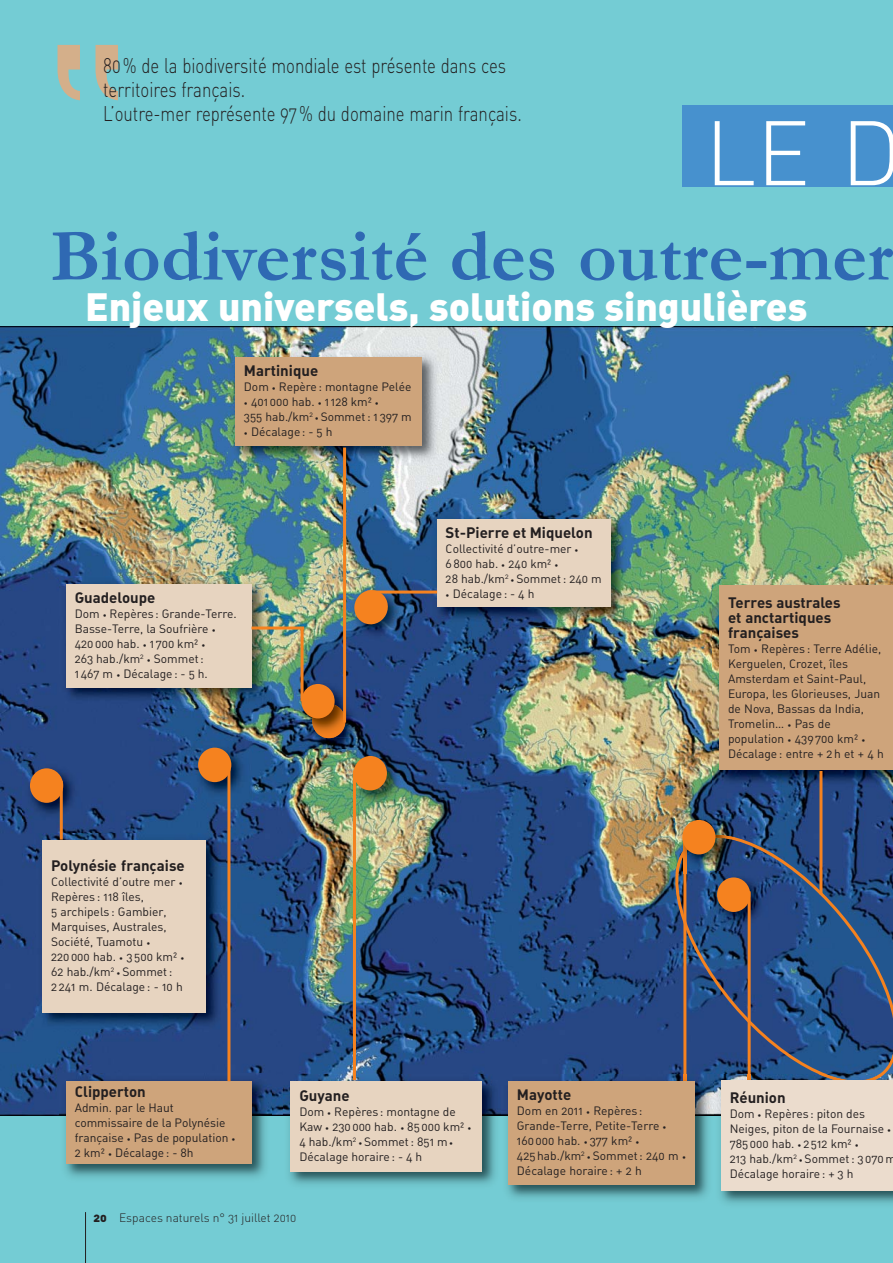
<style>
.page{position:relative;width:893px;height:1263px;background:#fff}
.page>*{position:absolute;margin:0;border:0;box-sizing:border-box;transform-origin:0 0}
.t1{font:90px "DIN Light Alternate";color:#fff}
.t2{font:700 75px "Garamond";color:#2f69b3}
.t3{font:39px "DIN Black Alternate";color:#fff}
.t4{font:21px/24px "DIN Light Alternate";color:#231f20;scale:.8 1}
.t5{font:15px/15px "DIN Bold Alternate";color:#231f20}
.t6{font:12px/15px "DIN Regular Alternate";color:#231f20}
.t7{font:12px "DIN Light Alternate";color:#231f20}
.s1{font-size:7.5px}
.s2{font-family:"DIN Black Alternate"}
</style>
<div class="page">
<div style="left:0;top:0;width:892px;height:1263px;background:#74ccd4"></div>
<img style="left:0;top:326px;width:892px;height:789px">
<div style="left:682px;top:105px;width:210px;height:82px;background:#4791ce"></div>
<hr style="left:85px;top:1212px;width:1px;height:51px;background:#231f20">
<img style="left:347px;top:750px;width:60px;height:60px">
<div style="left:354px;top:756px;width:33px;height:34px;background:#f5821f;border-radius:50%"></div>
<img style="left:36px;top:834px;width:189px;height:198px">
<div style="left:43px;top:840px;width:163px;height:173px;background:#e7d4c0"></div>
<img style="left:713px;top:579px;width:179px;height:210px">
<div style="left:719px;top:586px;width:173px;height:184px;background:#cea47b"></div>
<img style="left:59px;top:577px;width:212px;height:130px">
<div style="left:66px;top:584px;width:185px;height:104px;background:#e7d4c0"></div>
<img style="left:228px;top:350px;width:213px;height:116px">
<div style="left:235px;top:357px;width:187px;height:89px;background:#cea47b"></div>
<img style="left:430px;top:513px;width:200px;height:114px">
<div style="left:437px;top:519px;width:173px;height:88px;background:#e7d4c0"></div>
<img style="left:284px;top:1074px;width:217px;height:111px">
<div style="left:291px;top:1081px;width:191px;height:91px;background:#e7d4c0"></div>
<img style="left:59px;top:1074px;width:212px;height:104px">
<div style="left:66px;top:1081px;width:185px;height:83px;background:#cea47b"></div>
<svg style="left:659px;top:818px;width:233px;height:256px;background:#2d4d7f"></svg>
<img style="left:305px;top:697px;width:60px;height:60px">
<hr style="left:683px;top:837px;width:3px;height:345px;background:#f5821f">
<img style="left:710px;top:871px;width:60px;height:60px">
<div style="left:717px;top:877px;width:33px;height:35px;background:#f5821f;border-radius:50%"></div>
<hr style="left:747px;top:891px;width:3px;height:229px;background:#f5821f">
<img style="left:191px;top:741px;width:60px;height:60px">
<div style="left:198px;top:748px;width:33px;height:34px;background:#f5821f;border-radius:50%"></div>
<hr style="left:227px;top:768px;width:3px;height:313px;background:#f5821f">
<hr style="left:353px;top:770px;width:3px;height:310px;background:#f5821f">
<hr style="left:819px;top:771px;width:3px;height:123px;background:#f5821f">
<img style="left:675px;top:814px;width:60px;height:60px">
<img style="left:686px;top:834px;width:49px;height:17px">
<img style="left:675px;top:850px;width:8px;height:24px">
<img style="left:710px;top:871px;width:25px;height:3px">
<div style="left:682px;top:820px;width:33px;height:34px;background:#f5821f;border-radius:50%"></div>
<img style="left:294px;top:678px;width:60px;height:60px">
<img style="left:312px;top:704px;width:33px;height:34px">
<div style="left:301px;top:684px;width:33px;height:34px;background:#f5821f;border-radius:50%"></div>
<hr style="left:343px;top:448px;width:3px;height:274px;background:#f5821f">
<hr style="left:251px;top:627px;width:53px;height:3px;background:#f5821f">
<hr style="left:300px;top:628px;width:3px;height:73px;background:#f5821f">
<img style="left:346px;top:573px;width:72px;height:81px">
<img style="left:337px;top:615px;width:6px;height:15px">
<svg style="left:352px;top:588px;width:38px;height:39px"></svg>
<hr style="left:367px;top:591px;width:70px;height:3px;background:#f5821f">
<img style="left:23px;top:762px;width:60px;height:60px">
<div style="left:30px;top:768px;width:33px;height:35px;background:#f5821f;border-radius:50%"></div>
<hr style="left:60px;top:781px;width:3px;height:59px;background:#f5821f">
<img style="left:501px;top:1115px;width:213px;height:83px">
<img style="left:686px;top:1074px;width:61px;height:41px">
<img style="left:501px;top:1074px;width:182px;height:41px">
<div style="left:508px;top:1081px;width:187px;height:103px;background:#cea47b"></div>
<img style="left:714px;top:1115px;width:178px;height:89px">
<img style="left:750px;top:1074px;width:142px;height:7px">
<img style="left:818px;top:1074px;width:66px;height:7px">
<div style="left:721px;top:1081px;width:171px;height:110px;background:#ebdccd"></div>
<h3 class="t4" style="left:103px;top:56px;width:524px">80 % de la biodiversité mondiale est présente dans ces territoires français.<br>L’outre-mer représente 97 % du domaine marin français.</h3>
<h1 class="t1" style="left:704px;top:121px;width:198px">LE D</h1>
<h2 class="t2" style="left:50px;top:227px;width:844px">Biodiversité des outre-mer</h2>
<h3 class="t3" style="left:85px;top:293px;width:723px">Enjeux universels, solutions singulières</h3>
<p class="t5" style="left:244px;top:365px;width:76px">Martinique</p>
<p class="t6" style="left:244px;top:381px;width:169px">Dom <span class="s1">•</span> Repère : montagne Pelée</p>
<p class="t6" style="left:244px;top:396px;width:169px"><span class="s1">•</span> 401 000 hab. <span class="s1">•</span> 1 128 km² <span class="s1">•<br></span>355 hab./km<sup>2</sup> <span class="s1">•</span> Sommet : 1 397 m</p>
<p class="t6" style="left:244px;top:426px;width:90px"><span class="s1">•</span> Décalage : - 5 h</p>
<p class="t5" style="left:75px;top:592px;width:82px">Guadeloupe</p>
<p class="t6" style="left:75px;top:608px;width:164px">Dom <span class="s1">•</span> Repères : Grande-Terre.<br>Basse-Terre, la Soufrière <span class="s1">•<br></span>420 000 hab. <span class="s1">•</span> 1 700 km² <span class="s1">•<br></span>263 hab./km<sup>2</sup> <span class="s1">•</span> Sommet :<br>1 467 m <span class="s1">•</span> Décalage : - 5 h.</p>
<p class="t5" style="left:445px;top:527px;width:148px">St-Pierre et Miquelon</p>
<p class="t6" style="left:445px;top:543px;width:157px">Collectivité d’outre-mer <span class="s1">•<br></span>6 800 hab. <span class="s1">•</span> 240 km² <span class="s1">•<br></span>28 hab./km<sup>2</sup> <span class="s1">•</span> Sommet : 240 m</p>
<p class="t6" style="left:445px;top:588px;width:90px"><span class="s1">•</span> Décalage : - 4 h</p>
<p class="t5" style="left:51px;top:860px;width:135px">Polynésie française</p>
<p class="t6" style="left:51px;top:876px;width:135px">Collectivité d’outre mer <span class="s1">•<br></span>Repères : 118 îles,<br>5 archipels : Gambier,<br>Marquises, Australes,<br>Société, Tuamotu <span class="s1">•<br></span>220 000 hab. <span class="s1">•</span> 3 500 km² <span class="s1">•<br></span>62 hab./km<sup>2</sup> <span class="s1">•</span> Sommet :<br>2 241 m. Décalage : - 10 h</p>
<p class="t5" style="left:75px;top:1086px;width:73px">Clipperton</p>
<p class="t6" style="left:75px;top:1102px;width:162px">Admin. par le Haut commissaire de la Polynésie française <span class="s1">•</span> Pas de population <span class="s1">•<br></span>2 km² <span class="s1">•</span> Décalage : - 8h</p>
<p class="t5" style="left:299px;top:1089px;width:52px">Guyane</p>
<p class="t6" style="left:299px;top:1105px;width:173px">Dom <span class="s1">•</span> Repères : montagne de<br>Kaw <span class="s1">•</span> 230 000 hab. <span class="s1">•</span> 85 000 km² <span class="s1">•<br></span>4 hab./km<sup>2</sup> <span class="s1">•</span> Sommet : 851 m <span class="s1">•<br></span>Décalage horaire : - 4 h</p>
<p class="t5" style="left:517px;top:1088px;width:56px">Mayotte</p>
<p class="t6" style="left:517px;top:1104px;width:170px">Dom en 2011 <span class="s1">•</span> Repères :<br>Grande-Terre, Petite-Terre <span class="s1">•<br></span>160 000 hab. <span class="s1">•</span> 377 km² <span class="s1">•<br></span>425 hab./km<sup>2</sup> <span class="s1">•</span> Sommet : 240 m <span class="s1">•<br></span>Décalage horaire : + 2 h</p>
<p class="t7" style="left:93px;top:1213px;width:204px"><span class="s2">20</span> Espaces naturels n° 31 juillet 2010</p>
<p class="t5" style="left:728px;top:596px;width:114px">Terres australes et anctartiques françaises</p>
<p class="t6" style="left:728px;top:642px;width:157px">Tom <span class="s1">•</span> Repères : Terre Adélie,<br>Kerguelen, Crozet, îles<br>Amsterdam et Saint-Paul,<br>Europa, les Glorieuses, Juan de Nova, Bassas da India,<br>Tromelin… <span class="s1">•</span> Pas de population <span class="s1">•</span> 439 700 km² <span class="s1">•<br></span>Décalage : entre + 2 h et + 4 h</p>
<p class="t5" style="left:729px;top:1092px;width:58px">Réunion</p>
<p class="t6" style="left:729px;top:1108px;width:168px">Dom <span class="s1">•</span> Repères : piton des<br>Neiges, piton de la Fournaise <span class="s1">•<br></span>785 000 hab. <span class="s1">•</span> 2 512 km² <span class="s1">•<br></span>213 hab./km<sup>2</sup> <span class="s1">•</span> Sommet : 3 070 m<br>Décalage horaire : + 3 h</p>
</div>
